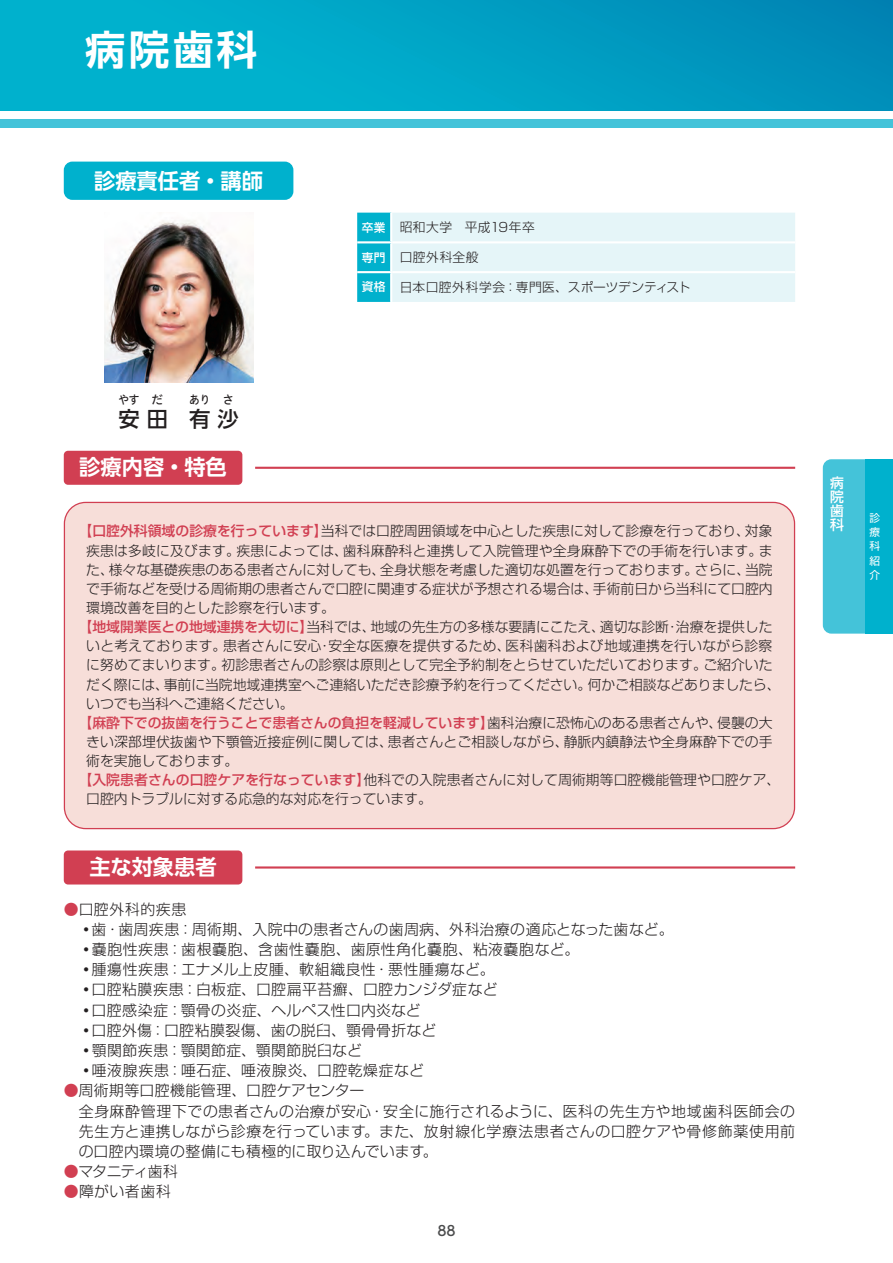
<style>
.page{position:relative;width:893px;height:1263px;background:#fff}
.page>*{position:absolute;margin:0;border:0;box-sizing:border-box;transform-origin:0 0}
.t1{font:700 40.35px "UD Shin Go NT Pro De";color:#fff}
.t2{font:700 21.3px "UD Shin Go Pro De";color:#fff}
.t3{font:500 21.3px "UD Shin Go Pro";color:#231f20}
.t4{font:300 14.85px/20.2px "Shin Go Pro";letter-spacing:.03em;color:#231f20}
.t5{font:300 14.85px "Shin Go Pro";letter-spacing:-.05em;color:#231f20}
.t6{font:300 13.8px "Shin Go Pro";color:#231f20}
.t7{font:500 13.8px "Shin Go Pro";color:#d13f52}
.t8{font:500 13.8px/13.8px "Shin Go Pro";color:#fff;text-align:justify}
.t9{font:500 13.8px "UD Shin Go Pro";color:#4b4c4d}
.t10{font:300 12.75px "Shin Go Pro";letter-spacing:.03em;color:#231f20}
.t11{font:11.7px "Hiragino UD Sans Std W5";color:#231f20;scale:.91 1}
.t12{font:11.7px "Hiragino UD Sans Std W5";color:#231f20}
.t13{font:10.65px/14.1px "Shin Go Pro";color:#fff;text-align:justify}
.s1{font-weight:500;font-size:11.7px;color:#fff}
.s2{font-weight:500;color:#d13f52}
.s3{font-weight:300;color:#231f20}
.s4{color:#d13f52}
</style>
<div class="page">
<div style="left:0;top:119px;width:893px;height:9px;background:#44c3d9"></div>
<div style="left:0;top:0;width:893px;height:111px;background:linear-gradient(to right,#00b9d2,#008cb9)"></div>
<div style="left:64px;top:162px;width:229px;height:38px;background:#00b1cd;border-radius:9px"></div>
<svg style="left:357px;top:213px;width:438px;height:89px;background:#d4f0f4"></svg>
<hr style="left:392px;top:241px;width:403px;height:2px;background:#fff">
<hr style="left:392px;top:271px;width:403px;height:2px;background:#fff">
<hr style="left:357px;top:241px;width:35px;height:2px;background:#fff">
<hr style="left:357px;top:271px;width:35px;height:2px;background:#fff">
<hr style="left:390px;top:213px;width:2px;height:28px;background:#fff">
<hr style="left:390px;top:243px;width:2px;height:28px;background:#fff">
<hr style="left:390px;top:273px;width:2px;height:29px;background:#fff">
<div style="left:64px;top:850px;width:178px;height:34px;background:#d13f52;border-radius:4px"></div>
<hr style="left:255px;top:866px;width:540px;height:2px;background:#d13f52">
<div style="left:64px;top:451px;width:178px;height:34px;background:#d13f52;border-radius:4px"></div>
<hr style="left:255px;top:467px;width:540px;height:2px;background:#d13f52">
<div style="left:64px;top:502px;width:730px;height:326px;background:#f7ded9;border-radius:21px"></div>
<img style="left:104px;top:220px;width:149px;height:163px">
<div style="left:823px;top:459px;width:42px;height:175px;background:#44c3d9"></div>
<div style="left:865px;top:459px;width:28px;height:175px;background:#00b1cd"></div>
<h1 class="t1" style="left:85px;top:17px;width:174px">病院歯科</h1>
<h2 class="t2" style="left:94px;top:163px;width:170px">診療責任者・講師</h2>
<p class="t10" style="left:362px;top:217px;width:174px"><span class="s1">卒業</span> 昭和大学　平成19年卒</p>
<p class="t10" style="left:362px;top:247px;width:118px"><span class="s1">専門</span> 口腔外科全般</p>
<p class="t10" style="left:362px;top:277px;width:330px"><span class="s1">資格</span> 日本口腔外科学会：専門医、スポーツデンティスト</p>
<p class="t11" style="left:118px;top:390px;width:25px">やす</p>
<p class="t12" style="left:151px;top:390px;width:13px">だ</p>
<p class="t11" style="left:189px;top:390px;width:25px">あり</p>
<p class="t12" style="left:222px;top:390px;width:13px">さ</p>
<h2 class="t3" style="left:118px;top:402px;width:122px">安田　有沙</h2>
<h2 class="t2" style="left:79px;top:450px;width:149px">診療内容・特色</h2>
<p class="t6" style="left:79px;top:520px;width:695px"><span class="s2">【口腔外科領域の診療を行っています】</span>当科では口腔周囲領域を中心とした疾患に対して診療を行っており、対象</p>
<p class="t6" style="left:86px;top:539px;width:688px">疾患は多岐に及びます。疾患によっては、歯科麻酔科と連携して入院管理や全身麻酔下での手術を行います。ま</p>
<p class="t6" style="left:86px;top:558px;width:688px">た、様々な基礎疾患のある患者さんに対しても、全身状態を考慮した適切な処置を行っております。さらに、当院</p>
<p class="t6" style="left:86px;top:577px;width:688px">で手術などを受ける周術期の患者さんで口腔に関連する症状が予想される場合は、手術前日から当科にて口腔内</p>
<p class="t6" style="left:86px;top:596px;width:250px">環境改善を目的とした診察を行います。</p>
<p class="t6" style="left:79px;top:616px;width:695px"><span class="s2">【地域開業医との地域連携を大切に】</span>当科では、地域の先生方の多様な要請にこたえ、適切な診断・治療を提供した</p>
<p class="t6" style="left:86px;top:635px;width:688px">いと考えております。患者さんに安心・安全な医療を提供するため、医科歯科および地域連携を行いながら診察</p>
<p class="t6" style="left:86px;top:654px;width:688px">に努めてまいります。初診患者さんの診察は原則として完全予約制をとらせていただいております。ご紹介いた</p>
<p class="t6" style="left:86px;top:673px;width:696px">だく際には、事前に当院地域連携室へご連絡いただき診療予約を行ってください。何かご相談などありましたら、</p>
<p class="t6" style="left:86px;top:692px;width:209px">いつでも当科へご連絡ください。</p>
<p class="t7" style="left:79px;top:711px;width:695px">【麻酔下での抜歯を行うことで患者さんの負担を軽減しています】<span class="s3">歯科治療に恐怖心のある患者さんや、侵襲の大</span></p>
<p class="t6" style="left:86px;top:730px;width:688px">きい深部埋伏抜歯や下顎管近接症例に関しては、患者さんとご相談しながら、静脈内鎮静法や全身麻酔下での手</p>
<p class="t6" style="left:86px;top:750px;width:154px">術を実施しております。</p>
<p class="t6" style="left:79px;top:769px;width:703px"><span class="s2">【入院患者さんの口腔ケアを行なっています】</span>他科での入院患者さんに対して周術期等口腔機能管理や口腔ケア、</p>
<p class="t6" style="left:86px;top:788px;width:347px">口腔内トラブルに対する応急的な対応を行っています。</p>
<h2 class="t2" style="left:89px;top:850px;width:129px">主な対象患者</h2>
<p class="t4" style="left:64px;top:897px;width:611px"><span class="s4">●</span>口腔外科的疾患<br>　◦歯・歯周疾患：周術期、入院中の患者さんの歯周病、外科治療の適応となった歯など。　◦嚢胞性疾患：歯根嚢胞、含歯性嚢胞、歯原性角化嚢胞、粘液嚢胞など。<br>　◦腫瘍性疾患：エナメル上皮腫、軟組織良性・悪性腫瘍など。<br>　◦口腔粘膜疾患：白板症、口腔扁平苔癬、口腔カンジダ症など<br>　◦口腔感染症：顎骨の炎症、ヘルペス性口内炎など<br>　◦口腔外傷：口腔粘膜裂傷、歯の脱臼、顎骨骨折など<br>　◦顎関節疾患：顎関節症、顎関節脱臼など<br>　◦唾液腺疾患：唾石症、唾液腺炎、口腔乾燥症など</p>
<p class="t4" style="left:79px;top:1079px;width:718px;text-indent:-15px"><span class="s4">●</span>周術期等口腔機能管理、口腔ケアセンター<br>全身麻酔管理下での患者さんの治療が安心・安全に施行されるように、医科の先生方や地域歯科医師会の先生方と連携しながら診療を行っています。また、放射線化学療法患者さんの口腔ケアや骨修飾薬使用前の口腔内環境の整備にも積極的に取り込んでいます。</p>
<p class="t5" style="left:64px;top:1159px;width:116px"><span class="s4">●</span>マタニティ歯科</p>
<p class="t4" style="left:64px;top:1180px;width:109px"><span class="s4">●</span>障がい者歯科</p>
<p class="t9" style="left:437px;top:1219px;width:20px">88</p>
<p class="t8" style="left:830px;top:475px;width:15px">病院歯科</p>
<p class="t13" style="left:870px;top:510px;width:12px">診療科紹介</p>
</div>
